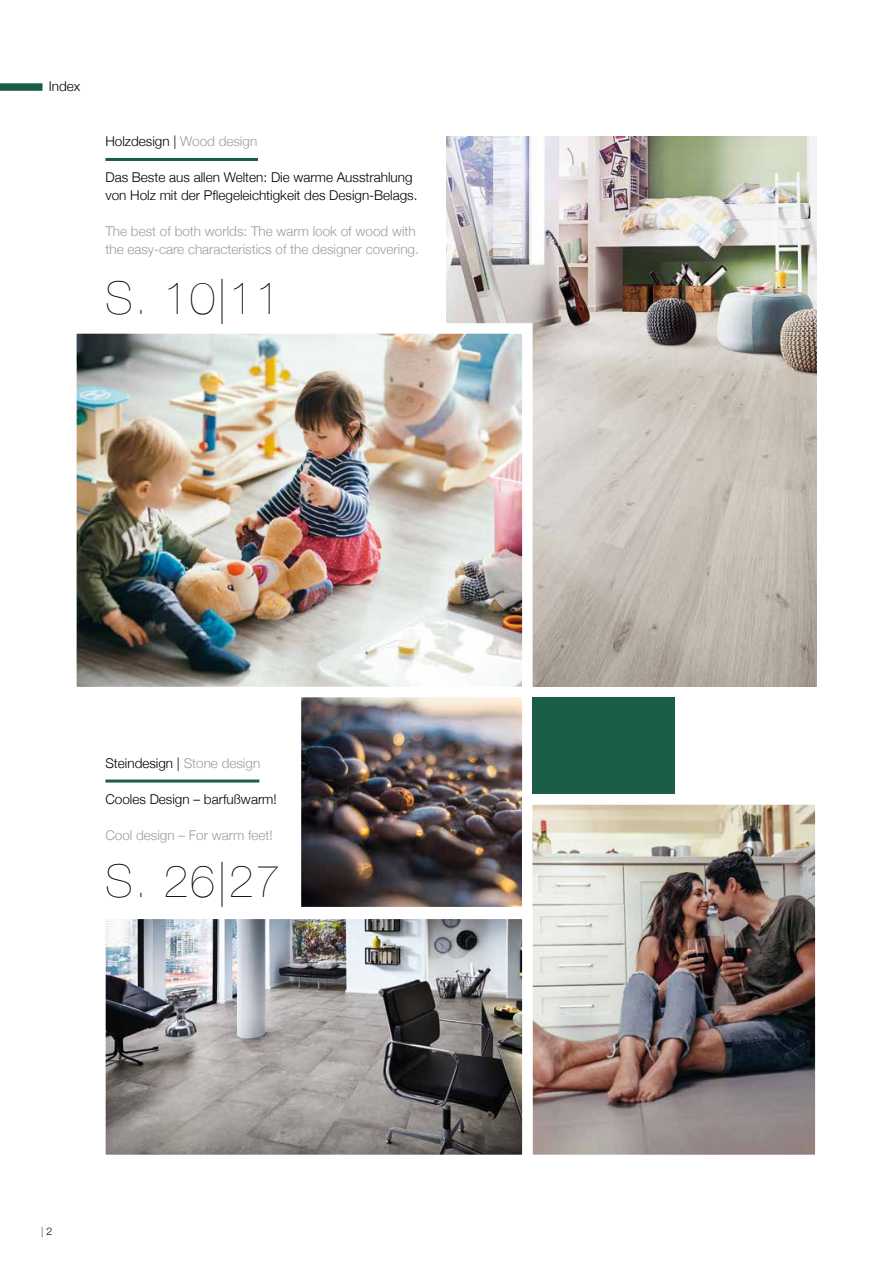
<style>
.page{position:relative;width:893px;height:1263px;background:#fff}
.page>*{position:absolute;margin:0;border:0;box-sizing:border-box;transform-origin:0 0}
.t1{font:200 45px "Helvetica Neue";letter-spacing:.04em;color:#000}
.t2{font:300 13.5px/18px "Helvetica Neue";color:#000}
.t3{font:300 13.5px/18px "Helvetica Neue";color:#9d9d9c}
.t4{font:300 10.5px "Helvetica Neue";color:#1b5e46}
.s1{color:#9d9d9c}
.s2{color:#000}
</style>
<div class="page">
<img style="left:446px;top:136px;width:370px;height:551px">
<img style="left:77px;top:334px;width:445px;height:352px">
<img style="left:302px;top:698px;width:220px;height:208px">
<img style="left:533px;top:805px;width:282px;height:349px">
<img style="left:106px;top:919px;width:416px;height:235px">
<hr style="left:105px;top:779px;width:154px;height:3px;background:#1b5e46">
<hr style="left:105px;top:158px;width:153px;height:3px;background:#1b5e46">
<div style="left:533px;top:697px;width:142px;height:97px;background:#1b5e46"></div>
<div style="left:0;top:83px;width:43px;height:8px;background:#1b5e46"></div>
<p class="t2" style="left:49px;top:76px;width:33px">Index</p>
<p class="t2" style="left:105px;top:131px;width:153px">Holzdesign | <span class="s1">Wood design</span></p>
<p class="t2" style="left:105px;top:167px;width:314px">Das Beste aus allen Welten: Die warme Ausstrahlung von Holz mit der Pflegeleichtigkeit des Design-Belags.</p>
<p class="t3" style="left:105px;top:221px;width:315px">The best of both worlds: The warm look of wood with the easy-care characteristics of the designer covering.</p>
<h1 class="t1" style="left:105px;top:263px;width:177px">S. 10|11</h1>
<p class="t2" style="left:105px;top:753px;width:156px">Steindesign | <span class="s1">Stone design</span></p>
<p class="t2" style="left:105px;top:789px;width:173px">Cooles Design – barfußwarm!</p>
<p class="t3" style="left:105px;top:825px;width:169px">Cool design – For warm feet!</p>
<h1 class="t1" style="left:105px;top:846px;width:177px">S. 26|27</h1>
<p class="t4" style="left:41px;top:1223px;width:13px">| <span class="s2">2</span></p>
</div>
